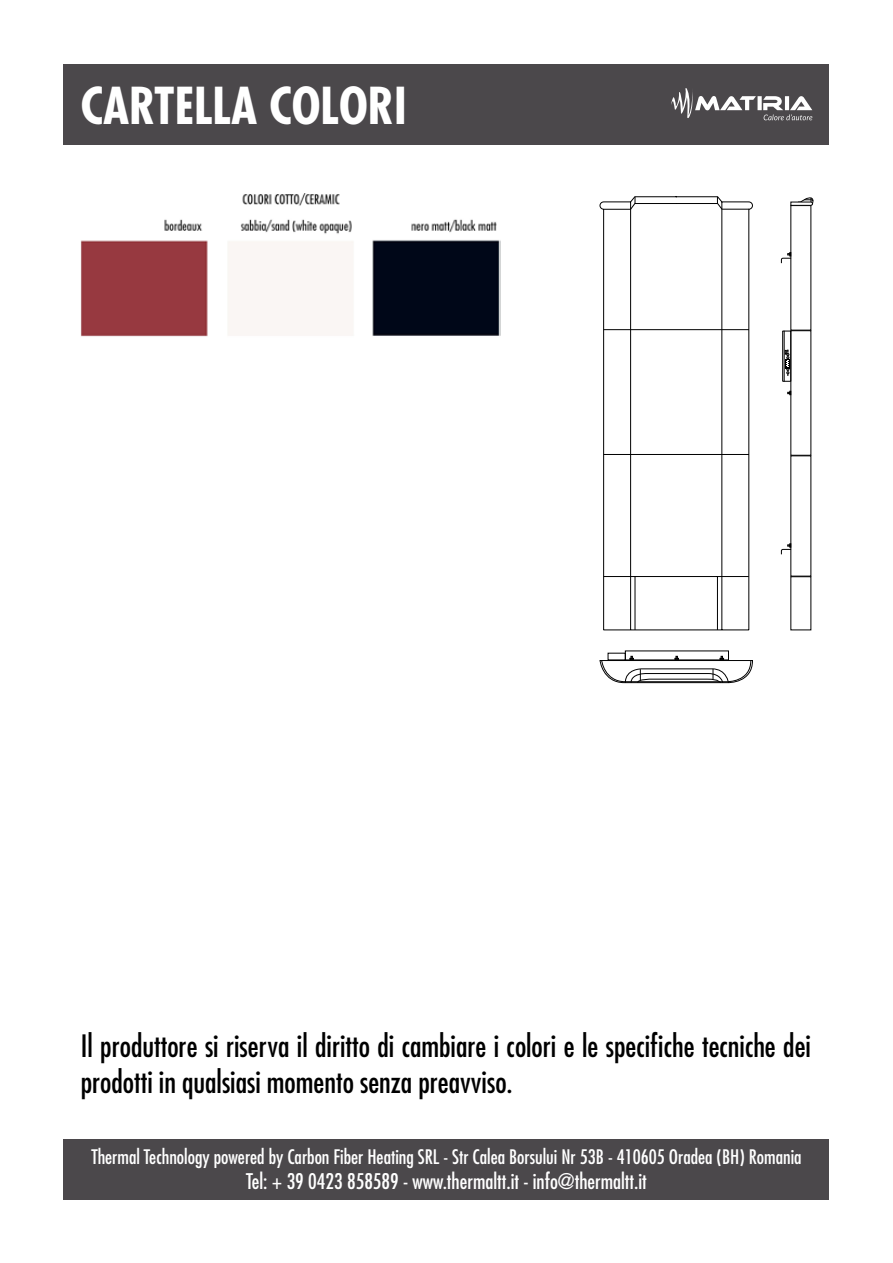
<style>
.page{position:relative;width:893px;height:1263px;background:#fff}
.page>*{position:absolute;margin:0;border:0;box-sizing:border-box;transform-origin:0 0}
.t1{font:700 condensed 49.5px "Futura LT";color:#fff}
.t2{font:condensed 30px/36px "Futura LT";color:#000}
.t3{font:condensed 21px "Futura LT";color:#fff}
.t4{font:condensed 19.5px "Futura LT";color:#fff}
</style>
<div class="page">
<div style="left:64px;top:64px;width:765px;height:81px;background:#4b484b"></div>
<div style="left:64px;top:1139px;width:765px;height:60px;background:#4b484b"></div>
<img style="left:81px;top:193px;width:419px;height:144px">
<svg style="left:599px;top:196px;width:154px;height:434px"></svg>
<svg style="left:603px;top:197px;width:147px;height:13px"></svg>
<svg style="left:790px;top:197px;width:24px;height:9px"></svg>
<svg style="left:787px;top:391px;width:4px;height:4px"></svg>
<svg style="left:781px;top:252px;width:11px;height:12px"></svg>
<svg style="left:781px;top:543px;width:11px;height:12px"></svg>
<div style="left:782px;top:331px;width:9px;height:51px;border:1px solid #000"></div>
<hr style="left:784px;top:331px;width:1px;height:51px;background:#000">
<svg style="left:785px;top:349px;width:5px;height:27px"></svg>
<svg style="left:599px;top:656px;width:154px;height:27px"></svg>
<svg style="left:671px;top:88px;width:141px;height:32px"></svg>
<h1 class="t1" style="left:81px;top:75px;width:327px">CARTELLA COLORI</h1>
<p class="t2" style="left:81px;top:1028px;width:732px">Il produttore si riserva il diritto di cambiare i colori e le specifiche tecniche dei prodotti in qualsiasi momento senza preavviso.</p>
<p class="t4" style="left:91px;top:1145px;width:712px">Thermal Technology powered by Carbon Fiber Heating SRL - Str Calea Borsului Nr 53B - 410605 Oradea (BH) Romania</p>
<p class="t3" style="left:246px;top:1169px;width:402px">Tel: + 39 0423 858589 - www.thermaltt.it - info@thermaltt.it</p>
</div>
